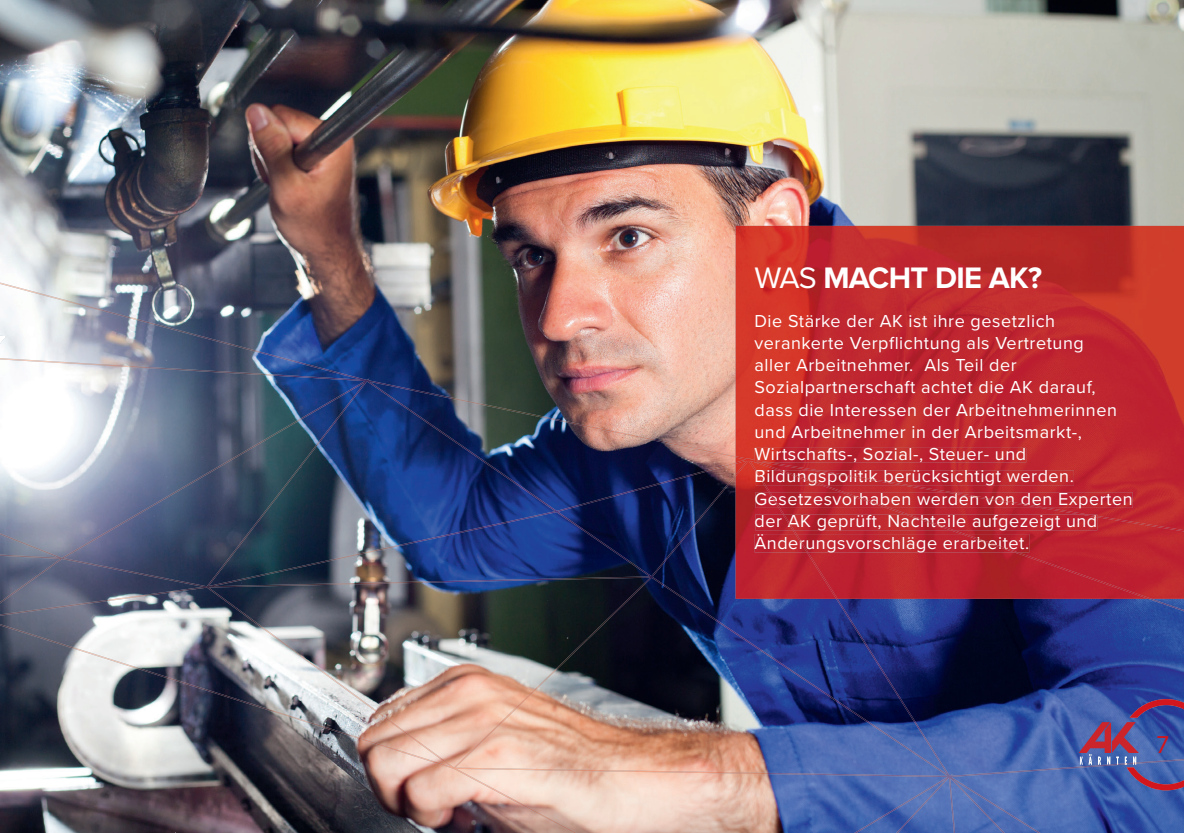
<style>
.page{position:relative;width:1184px;height:833px;background:#fff}
.page>*{position:absolute;margin:0;border:0;box-sizing:border-box;transform-origin:0 0}
.t1{font:700 30.6px "Proxima Nova";letter-spacing:-.02em;color:#fff}
.t2{font:26px "Myriad Pro";color:#d1161e}
.t3{font:18px/22.2px "Proxima Nova";letter-spacing:.03em;color:#fff}
.s1{font-weight:400}
</style>
<div class="page">
<img style="left:0;top:0;width:1184px;height:832px">
<img style="left:736px;top:226px;width:448px;height:230px">
<svg style="left:41px;top:832px;width:136px;height:1px"></svg>
<img style="left:0;top:277px;width:1073px;height:555px">
<img style="left:0;top:281px;width:281px;height:95px">
<img style="left:280px;top:357px;width:304px;height:67px">
<img style="left:138px;top:424px;width:214px;height:286px">
<img style="left:422px;top:424px;width:285px;height:214px">
<img style="left:706px;top:450px;width:72px;height:324px">
<img style="left:0;top:512px;width:139px;height:157px">
<img style="left:351px;top:539px;width:72px;height:219px">
<img style="left:1148px;top:598px;width:36px;height:20px">
<img style="left:777px;top:598px;width:143px;height:234px">
<img style="left:493px;top:638px;width:143px;height:194px">
<img style="left:268px;top:710px;width:84px;height:26px">
<img style="left:422px;top:728px;width:72px;height:62px">
<img style="left:635px;top:770px;width:72px;height:3px">
<img style="left:919px;top:728px;width:214px;height:104px">
<img style="left:736px;top:456px;width:448px;height:142px">
<svg style="left:755px;top:460px;width:14px;height:2px"></svg>
<img style="left:756px;top:470px;width:157px;height:15px">
<img style="left:769px;top:492px;width:279px;height:15px">
<img style="left:783px;top:514px;width:314px;height:16px">
<img style="left:795px;top:534px;width:223px;height:18px">
<svg style="left:1079px;top:699px;width:105px;height:91px;background:#595695"></svg>
<h1 class="t1" style="left:754px;top:255px;width:289px"><span class="s1">WAS</span> MACHT DIE AK?</h1>
<p class="t3" style="left:754px;top:310px;width:380px">Die Stärke der AK ist ihre gesetzlich verankerte Verpflichtung als Vertretung<br>aller Arbeitnehmer. Als Teil der Sozialpartnerschaft achtet die AK darauf, dass die Interessen der Arbeitnehmerinnen und Arbeitnehmer in der Arbeitsmarkt-, Wirtschafts-, Sozial-, Steuer- und Bildungspolitik berücksichtigt werden.<br>Gesetzesvorhaben werden von den Experten der AK geprüft, Nachteile aufgezeigt und Änderungsvorschläge erarbeitet.</p>
<h2 class="t2" style="left:1152px;top:726px;width:15px">7</h2>
<h2 class="t2" style="left:1156px;top:727px;width:15px">7</h2>
</div>
